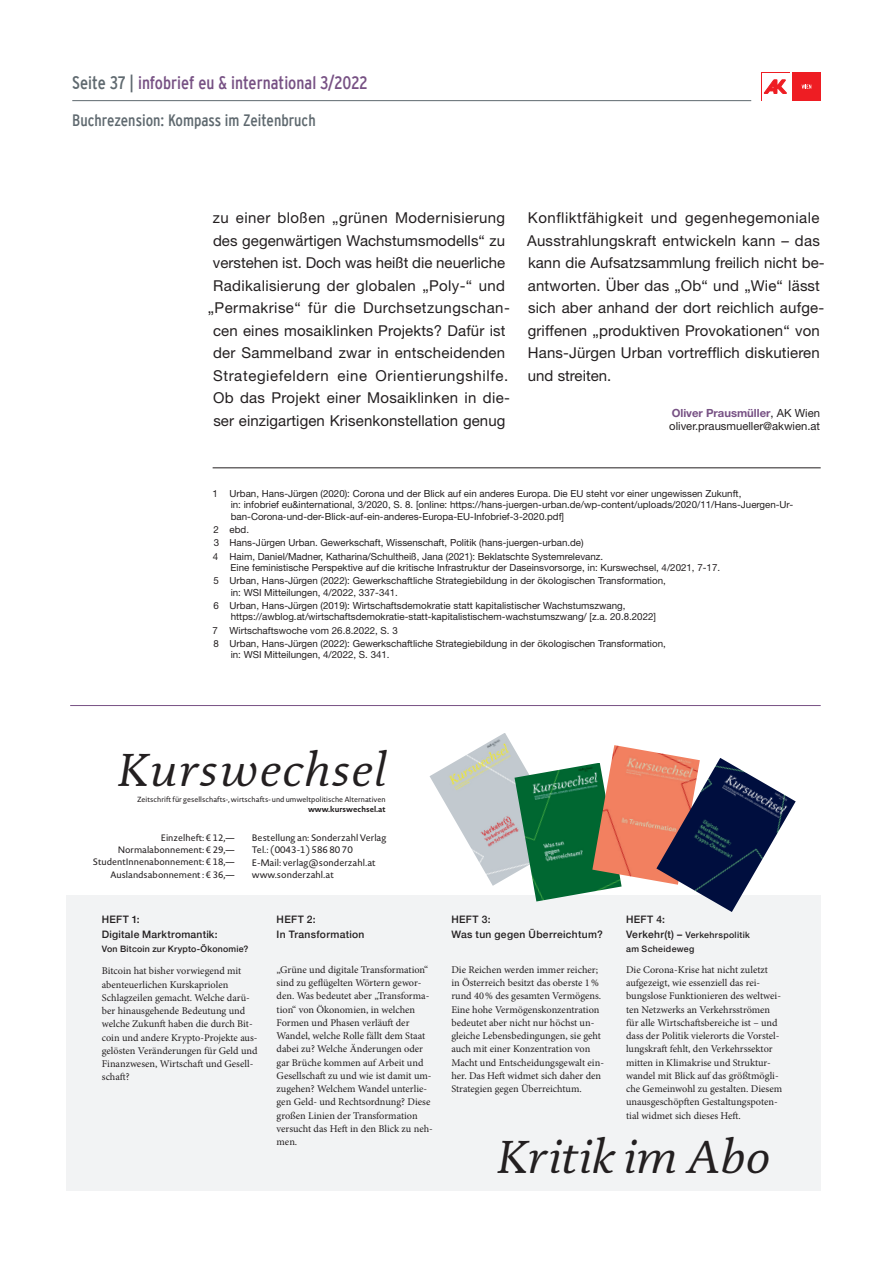
<style>
.page{position:relative;width:893px;height:1263px;background:#fff}
.page>*{position:absolute;margin:0;border:0;box-sizing:border-box;transform-origin:0 0}
.t1{font:italic 47.1px "DTL Documenta ST";letter-spacing:.035em;color:#231f20}
.t2{font:italic 47.1px "DTL Documenta ST";letter-spacing:.005em;color:#231f20}
.t3{font:condensed 18px "Interstate";letter-spacing:-.005em;color:#775184}
.t4{font:condensed 16.5px "Interstate";color:#5f696f}
.t5{font:15px/22.5px "Helvetica Neue LT Pro";letter-spacing:.015em;color:#231f20;text-align:center}
.t6{font:11.25px/13.5px "Helvetica Neue LT Pro";color:#231f20}
.t7{font:10.35px/13.2px "Minion Pro";color:#231f20}
.t8{font:500 10.35px/14.7px "Helvetica Neue";letter-spacing:.03em;color:#231f20}
.t9{font:9.75px/13.4px "Helvetica Neue LT Pro";color:#231f20}
.t10{font:9.3px/12.5px "Novel Sans Pro";color:#231f20}
.t11{font:9.15px/12.3px "Novel Sans Pro";color:#231f20;text-align:right}
.t12{font:500 8.85px/14.7px "Helvetica Neue";letter-spacing:.03em;color:#231f20}
.t13{font:700 7.95px "Novel Sans Pro";color:#231f20}
.t14{font:7.35px "Novel Sans Pro";color:#231f20}
.s1{color:#5f696f}
.s2{font-weight:700;color:#775184}
.s3{font-size:10.35px}
</style>
<div class="page">
<svg style="left:761px;top:72px;width:29px;height:29px"></svg>
<div style="left:762px;top:73px;width:27px;height:27px;background:#fff"></div>
<svg style="left:764px;top:80px;width:22px;height:13px"></svg>
<div style="left:792px;top:72px;width:29px;height:29px;background:#ee1d23"></div>
<svg style="left:802px;top:85px;width:9px;height:4px"></svg>
<hr style="left:72px;top:100px;width:679px;height:1px;background:#5f696f">
<hr style="left:213px;top:467px;width:608px;height:1px;background:#231f20">
<div style="left:66px;top:895px;width:755px;height:296px;background:#f2f3f4"></div>
<img style="left:429px;top:733px;width:94px;height:153px">
<img style="left:514px;top:763px;width:108px;height:138px">
<img style="left:592px;top:745px;width:95px;height:140px">
<img style="left:656px;top:758px;width:140px;height:154px">
<hr style="left:70px;top:705px;width:751px;height:1px;background:#775184">
<h2 class="t3" style="left:72px;top:72px;width:297px"><span class="s1">Seite 37 |</span> infobrief eu &amp; international 3/2022</h2>
<h3 class="t4" style="left:72px;top:111px;width:245px">Buchrezension: Kompass im Zeitenbruch</h3>
<p class="t5" style="left:208px;top:206px;width:304px">zu einer bloßen „grünen Modernisierung des gegenwärtigen Wachstumsmodells“ zu verstehen ist. Doch was heißt die neuerliche Radikalisierung der globalen „Poly-“ und „Permakrise“ für die Durchsetzungschan&shy;cen eines mosaiklinken Projekts? Dafür ist der Sammelband zwar in entscheidenden Strategiefeldern eine Orientierungshilfe.<br>Ob das Projekt einer Mosaiklinken in die&shy;ser einzigartigen Krisenkonstellation genug</p>
<p class="t5" style="left:527px;top:206px;width:299px;text-align:left">Konfliktfähigkeit und gegenhegemoniale Ausstrahlungskraft entwickeln kann – das kann die Aufsatzsammlung freilich nicht be&shy;antworten. Über das „Ob“ und „Wie“ lässt sich aber anhand der dort reichlich aufge&shy;griffenen „produktiven Provokationen“ von Hans-Jürgen Urban vortrefflich diskutieren und streiten.</p>
<p class="t6" style="left:669px;top:406px;width:152px"><span class="s2">Oliver Prausmüller</span>, AK Wien oliver.prausmueller@akwien.at</p>
<p class="t9" style="left:231px;top:488px;width:564px;line-height:11.2px;text-indent:-18px">1 Urban, Hans-Jürgen (2020): Corona und der Blick auf ein anderes Europa. Die EU steht vor einer ungewissen Zukunft,<br>in: infobrief eu&amp;international, 3/2020, S. 8. [online: https://hans-juergen-urban.de/wp-content/uploads/2020/11/Hans-Juergen-Ur&shy;ban-Corona-und-der-Blick-auf-ein-anderes-Europa-EU-Infobrief-3-2020.pdf]</p>
<p class="t9" style="left:213px;top:523px;width:392px">2 ebd.<br>3 Hans-Jürgen Urban. Gewerkschaft, Wissenschaft, Politik (hans-juergen-urban.de)<br>4 Haim, Daniel/Madner, Katharina/Schultheiß, Jana (2021): Beklatschte Systemrelevanz.</p>
<p class="t9" style="left:214px;top:561px;width:508px;text-indent:17px">Eine feministische Perspektive auf die kritische Infrastruktur der Daseinsvorsorge, in: Kurswechsel, 4/2021, 7-17.<br>5 Urban, Hans-Jürgen (2022): Gewerkschaftliche Strategiebildung in der ökologischen Transformation,</p>
<p class="t9" style="left:214px;top:585px;width:413px;text-indent:17px">in: WSI Mitteilungen, 4/2022, 337-341.<br>6 Urban, Hans-Jürgen (2019): Wirtschaftsdemokratie statt kapitalistischer Wachstumszwang,</p>
<p class="t9" style="left:213px;top:610px;width:455px;text-indent:18px">https://awblog.at/wirtschaftsdemokratie-statt-kapitalistischem-wachstumszwang/ [z.a. 20.8.2022]<br>7 Wirtschaftswoche vom 26.8.2022, S. 3<br>8 Urban, Hans-Jürgen (2022): Gewerkschaftliche Strategiebildung in der ökologischen Transformation,</p>
<p class="t9" style="left:231px;top:648px;width:160px">in: WSI Mitteilungen, 4/2022, S. 341.</p>
<h1 class="t1" style="left:117px;top:741px;width:271px">Kurswechsel</h1>
<p class="t14" style="left:137px;top:794px;width:250px">Zeitschrift für gesellschafts-, wirtschafts- und umweltpolitische Alternativen</p>
<p class="t13" style="left:308px;top:804px;width:79px">www.kurswechsel.at</p>
<p class="t11" style="left:93px;top:831px;width:143px">Einzelheft: € 12,—<br>Normalabonnement: € 29,—<br>StudentInnenabonnement: € 18,—<br>Auslandsabonnement : € 36,—</p>
<p class="t10" style="left:252px;top:831px;width:136px">Bestellung an: Sonderzahl Verlag<br>Tel.: (0043 -1) 586 80 70<br>E-Mail: verlag@sonderzahl.at www.sonderzahl.at</p>
<p class="t8" style="left:102px;top:911px;width:117px">HEFT 1:<br>Digitale Marktromantik:</p>
<p class="t12" style="left:102px;top:941px;width:148px">Von Bitcoin zur Krypto-Ökonomie?</p>
<p class="t7" style="left:102px;top:964px;width:157px">Bitcoin hat bisher vorwiegend mit abenteuerlichen Kurskapriolen<br>Schlagzeilen gemacht. Welche darü&shy;ber hinausgehende Bedeutung und welche Zukunft haben die durch Bit&shy;coin und andere Krypto-Projekte aus&shy;gelösten Veränderungen für Geld und<br>Finanzwesen, Wirtschaft und Gesell&shy;schaft?</p>
<p class="t8" style="left:277px;top:911px;width:89px">HEFT 2:<br>In Transformation</p>
<p class="t7" style="left:277px;top:963px;width:158px">„Grüne und digitale Transformation“ sind zu geflügelten Wörtern gewor&shy;den. Was bedeutet aber „Transforma&shy;tion“ von Ökonomien, in welchen<br>Formen und Phasen verläuft der<br>Wandel, welche Rolle fällt dem Staat dabei zu? Welche Änderungen oder gar Brüche kommen auf Arbeit und<br>Gesellschaft zu und wie ist damit um&shy;zugehen? Welchem Wandel unterlie&shy;gen Geld- und Rechtsordnung? Diese großen Linien der Transformation versucht das Heft in den Blick zu neh&shy;men.</p>
<p class="t8" style="left:451px;top:911px;width:153px">HEFT 3:<br>Was tun gegen Überreichtum?</p>
<p class="t7" style="left:451px;top:963px;width:154px">Die Reichen werden immer reicher; in Österreich besitzt das oberste 1% rund 40% des gesamten Vermögens.<br>Eine hohe Vermögenskonzentration bedeutet aber nicht nur höchst un&shy;gleiche Lebensbedingungen, sie geht auch mit einer Konzentration von Macht und Entscheidungsgewalt ein&shy;her. Das Heft widmet sich daher den Strategien gegen Überreichtum.</p>
<p class="t8" style="left:626px;top:911px;width:41px">HEFT 4:</p>
<p class="t12" style="left:626px;top:926px;width:125px"><span class="s3">Verkehr(t) –</span> Verkehrspolitik am Scheideweg</p>
<p class="t7" style="left:626px;top:963px;width:158px">Die Corona-Krise hat nicht zuletzt aufgezeigt, wie essenziell das rei&shy;bungslose Funktionieren des weltwei&shy;ten Netzwerks an Verkehrsströmen für alle Wirtschaftsbereiche ist – und dass der Politik vielerorts die Vorstel&shy;lungskraft fehlt, den Verkehrssektor mitten in Klimakrise und Struktur&shy;wandel mit Blick auf das größtmögli&shy;che Gemeinwohl zu gestalten. Diesem unausgeschöpften Gestaltungspoten&shy;tial widmet sich dieses Heft.</p>
<h1 class="t2" style="left:497px;top:1129px;width:275px">Kritik im Abo</h1>
</div>
